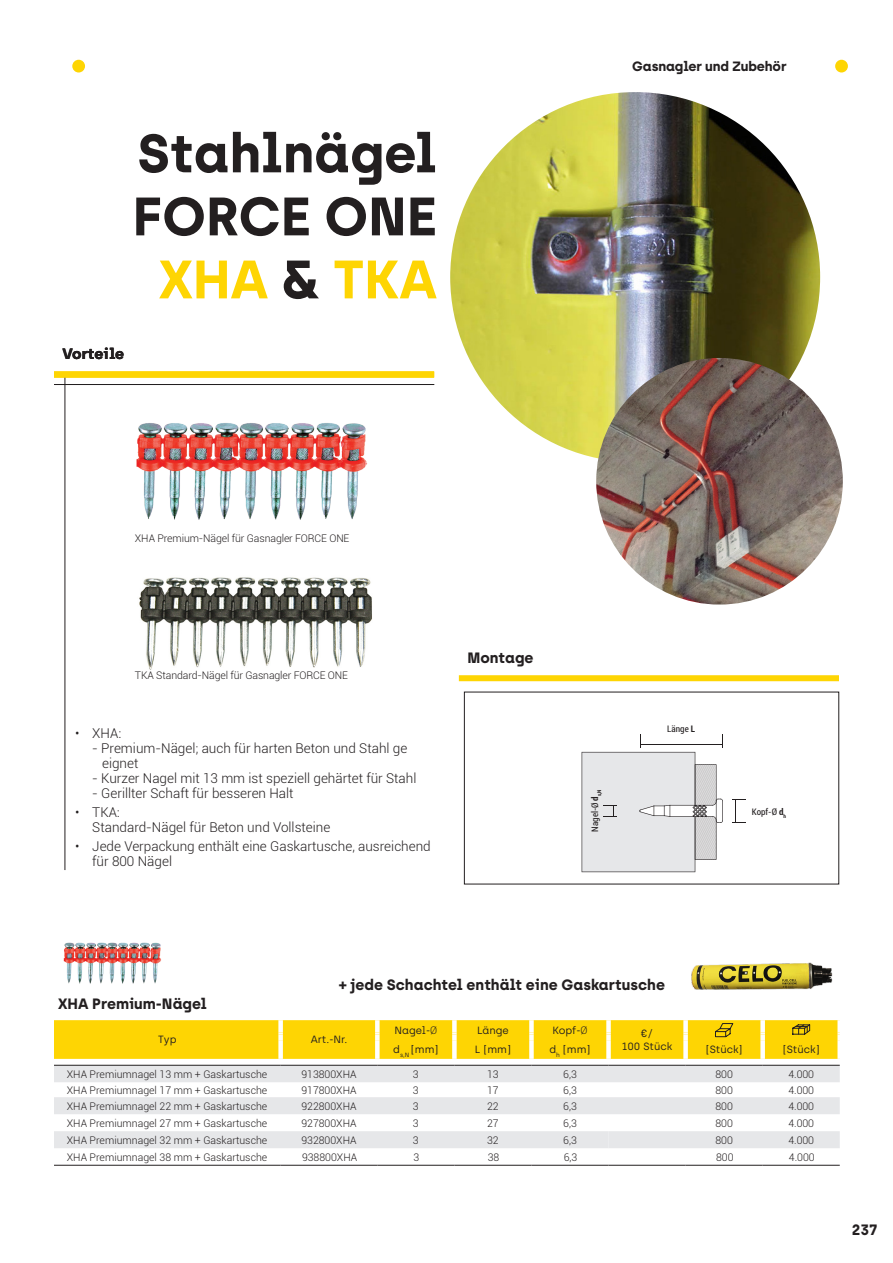
<style>
.page{position:relative;width:893px;height:1263px;background:#fff}
.page>*{position:absolute;margin:0;border:0;box-sizing:border-box;transform-origin:0 0}
.t1{font:700 54px/63px "Archia";color:#231f20;text-align:center}
.t2{font:700 15px "Archia";color:#231f20}
.t3{font:300 13.5px/15px "Roboto";color:#231f20}
.t4{font:700 13.5px "Archia";letter-spacing:-.01em;color:#231f20}
.t5{font:300 10.5px "Roboto";color:#231f20}
.t6{font:10.5px/12.6px "Archia";color:#231f20;text-align:center}
.t7{font:condensed 9px "Roboto";color:#231f20}
.s1{color:#fed503}
.s2{font-weight:700}
.s3{font-family:"Roboto";font-weight:300}
</style>
<div class="page">
<img style="left:450px;top:92px;width:370px;height:370px;border-radius:185px">
<hr style="left:65px;top:377px;width:1px;height:493px;background:#231f20">
<hr style="left:54px;top:384px;width:380px;height:1px;background:#231f20">
<div style="left:54px;top:371px;width:380px;height:6px;background:#fed503"></div>
<div style="left:459px;top:675px;width:380px;height:6px;background:#fed503"></div>
<img style="left:136px;top:423px;width:232px;height:97px">
<img style="left:596px;top:358px;width:247px;height:247px;border-radius:123px">
<svg style="left:582px;top:735px;width:141px;height:137px"></svg>
<svg style="left:732px;top:799px;width:13px;height:24px"></svg>
<svg style="left:54px;top:1064px;width:786px;height:101px"></svg>
<svg style="left:54px;top:1066px;width:786px;height:82px;fill:#e6e7e9"></svg>
<div style="left:54px;top:1131px;width:555px;height:17px;background:#e6e7e9"></div>
<hr style="left:54px;top:1065px;width:227px;height:1px;background:#231f20">
<hr style="left:281px;top:1065px;width:96px;height:1px;background:#231f20">
<hr style="left:377px;top:1065px;width:77px;height:1px;background:#231f20">
<hr style="left:454px;top:1065px;width:77px;height:1px;background:#231f20">
<hr style="left:531px;top:1065px;width:78px;height:1px;background:#231f20">
<hr style="left:609px;top:1065px;width:77px;height:1px;background:#231f20">
<hr style="left:686px;top:1065px;width:77px;height:1px;background:#231f20">
<hr style="left:763px;top:1065px;width:77px;height:1px;background:#231f20">
<hr style="left:54px;top:1165px;width:227px;height:1px;background:#231f20">
<hr style="left:281px;top:1165px;width:96px;height:1px;background:#231f20">
<hr style="left:377px;top:1165px;width:77px;height:1px;background:#231f20">
<hr style="left:454px;top:1165px;width:77px;height:1px;background:#231f20">
<hr style="left:531px;top:1165px;width:78px;height:1px;background:#231f20">
<hr style="left:609px;top:1165px;width:77px;height:1px;background:#231f20">
<hr style="left:686px;top:1165px;width:77px;height:1px;background:#231f20">
<hr style="left:763px;top:1165px;width:77px;height:1px;background:#231f20">
<img style="left:63px;top:942px;width:98px;height:42px">
<img style="left:691px;top:962px;width:142px;height:27px">
<svg style="left:54px;top:1020px;width:786px;height:39px;background:#fcd60f"></svg>
<div style="left:72px;top:60px;width:13px;height:12px;background:#fed503;border-radius:50%"></div>
<div style="left:835px;top:60px;width:13px;height:12px;background:#fed503;border-radius:50%"></div>
<img style="left:139px;top:577px;width:233px;height:92px">
<h1 class="t1" style="left:132px;top:121px;width:306px">Stahlnägel<br>FORCE ONE<br><span class="s1">XHA</span> &amp; <span class="s1">TKA</span></h1>
<h2 class="t2" style="left:63px;top:344px;width:63px">Vorteile</h2>
<p class="t4" style="left:632px;top:58px;width:156px">Gasnagler und Zubehör</p>
<p class="t5" style="left:135px;top:531px;width:216px">XHA Premium-Nägel für Gasnagler FORCE ONE</p>
<p class="t5" style="left:135px;top:668px;width:215px">TKA Standard-Nägel für Gasnagler FORCE ONE</p>
<p class="t3" style="left:75px;top:725px;width:48px">• XHA:</p>
<p class="t3" style="left:102px;top:740px;width:307px;text-indent:-10px">- Premium-Nägel; auch für harten Beton und Stahl ge eignet</p>
<p class="t3" style="left:92px;top:770px;width:326px">- Kurzer Nagel mit 13 mm ist speziell gehärtet für Stahl</p>
<p class="t3" style="left:92px;top:785px;width:203px">- Gerillter Schaft für besseren Halt</p>
<p class="t3" style="left:92px;top:804px;width:240px;text-indent:-17px">• TKA:<br>Standard-Nägel für Beton und Vollsteine</p>
<p class="t3" style="left:92px;top:838px;width:340px;text-indent:-17px">• Jede Verpackung enthält eine Gaskartusche, ausreichend für 800 Nägel</p>
<h2 class="t2" style="left:467px;top:648px;width:68px">Montage</h2>
<p class="t7" style="left:589px;top:832px;width:44px;rotate:-90deg">Nagel-Ø <span class="s2">d</span><sub>s,N</sub></p>
<p class="t7" style="left:667px;top:722px;width:29px">Länge <span class="s2">L</span></p>
<p class="t7" style="left:752px;top:805px;width:36px">Kopf-Ø <span class="s2">d</span><sub>h</sub></p>
<h2 class="t2" style="left:339px;top:975px;width:327px">+ jede Schachtel enthält eine Gaskartusche</h2>
<h2 class="t2" style="left:58px;top:994px;width:150px">XHA Premium-Nägel</h2>
<p class="t6" style="left:158px;top:1033px;width:20px">Typ</p>
<p class="t6" style="left:311px;top:1033px;width:38px">Art.-Nr.</p>
<p class="t6" style="left:394px;top:1024px;width:44px">Nagel-<span class="s3">Ø</span></p>
<p class="t6" style="left:477px;top:1024px;width:33px">Länge</p>
<p class="t6" style="left:552px;top:1024px;width:37px">Kopf-<span class="s3">Ø</span></p>
<p class="t6" style="left:622px;top:1027px;width:52px">€/<br>100 Stück</p>
<p class="t6" style="left:393px;top:1043px;width:47px">d<sub>s,N</sub> [mm]</p>
<p class="t6" style="left:475px;top:1043px;width:38px">L [mm]</p>
<p class="t6" style="left:550px;top:1043px;width:42px">d<sub>h</sub> [mm]</p>
<p class="t6" style="left:706px;top:1043px;width:38px">[Stück]</p>
<p class="t6" style="left:783px;top:1043px;width:38px">[Stück]</p>
<p class="t5" style="left:67px;top:1067px;width:202px">XHA Premiumnagel 13 mm + Gaskartusche</p>
<p class="t5" style="left:301px;top:1067px;width:57px">913800XHA</p>
<p class="t5" style="left:413px;top:1067px;width:7px">3</p>
<p class="t5" style="left:487px;top:1067px;width:13px">13</p>
<p class="t5" style="left:563px;top:1067px;width:15px">6,3</p>
<p class="t5" style="left:715px;top:1067px;width:19px">800</p>
<p class="t5" style="left:788px;top:1067px;width:27px">4.000</p>
<p class="t5" style="left:67px;top:1083px;width:202px">XHA Premiumnagel 17 mm + Gaskartusche</p>
<p class="t5" style="left:301px;top:1083px;width:57px">917800XHA</p>
<p class="t5" style="left:413px;top:1083px;width:7px">3</p>
<p class="t5" style="left:487px;top:1083px;width:13px">17</p>
<p class="t5" style="left:563px;top:1083px;width:15px">6,3</p>
<p class="t5" style="left:715px;top:1083px;width:19px">800</p>
<p class="t5" style="left:788px;top:1083px;width:27px">4.000</p>
<p class="t5" style="left:67px;top:1098px;width:202px">XHA Premiumnagel 22 mm + Gaskartusche</p>
<p class="t5" style="left:301px;top:1098px;width:57px">922800XHA</p>
<p class="t5" style="left:413px;top:1098px;width:7px">3</p>
<p class="t5" style="left:487px;top:1098px;width:13px">22</p>
<p class="t5" style="left:563px;top:1098px;width:15px">6,3</p>
<p class="t5" style="left:715px;top:1098px;width:19px">800</p>
<p class="t5" style="left:788px;top:1098px;width:27px">4.000</p>
<p class="t5" style="left:67px;top:1116px;width:202px">XHA Premiumnagel 27 mm + Gaskartusche</p>
<p class="t5" style="left:301px;top:1116px;width:57px">927800XHA</p>
<p class="t5" style="left:413px;top:1116px;width:7px">3</p>
<p class="t5" style="left:487px;top:1116px;width:13px">27</p>
<p class="t5" style="left:563px;top:1116px;width:15px">6,3</p>
<p class="t5" style="left:715px;top:1116px;width:19px">800</p>
<p class="t5" style="left:788px;top:1116px;width:27px">4.000</p>
<p class="t5" style="left:67px;top:1133px;width:202px">XHA Premiumnagel 32 mm + Gaskartusche</p>
<p class="t5" style="left:301px;top:1133px;width:57px">932800XHA</p>
<p class="t5" style="left:413px;top:1133px;width:7px">3</p>
<p class="t5" style="left:487px;top:1133px;width:13px">32</p>
<p class="t5" style="left:563px;top:1133px;width:15px">6,3</p>
<p class="t5" style="left:715px;top:1133px;width:19px">800</p>
<p class="t5" style="left:788px;top:1133px;width:27px">4.000</p>
<p class="t5" style="left:67px;top:1150px;width:202px">XHA Premiumnagel 38 mm + Gaskartusche</p>
<p class="t5" style="left:302px;top:1150px;width:57px">938800XHA</p>
<p class="t5" style="left:414px;top:1150px;width:7px">3</p>
<p class="t5" style="left:488px;top:1150px;width:13px">38</p>
<p class="t5" style="left:564px;top:1150px;width:15px">6,3</p>
<p class="t5" style="left:716px;top:1150px;width:19px">800</p>
<p class="t5" style="left:789px;top:1150px;width:27px">4.000</p>
<h2 class="t2" style="left:852px;top:1220px;width:27px">237</h2>
</div>
